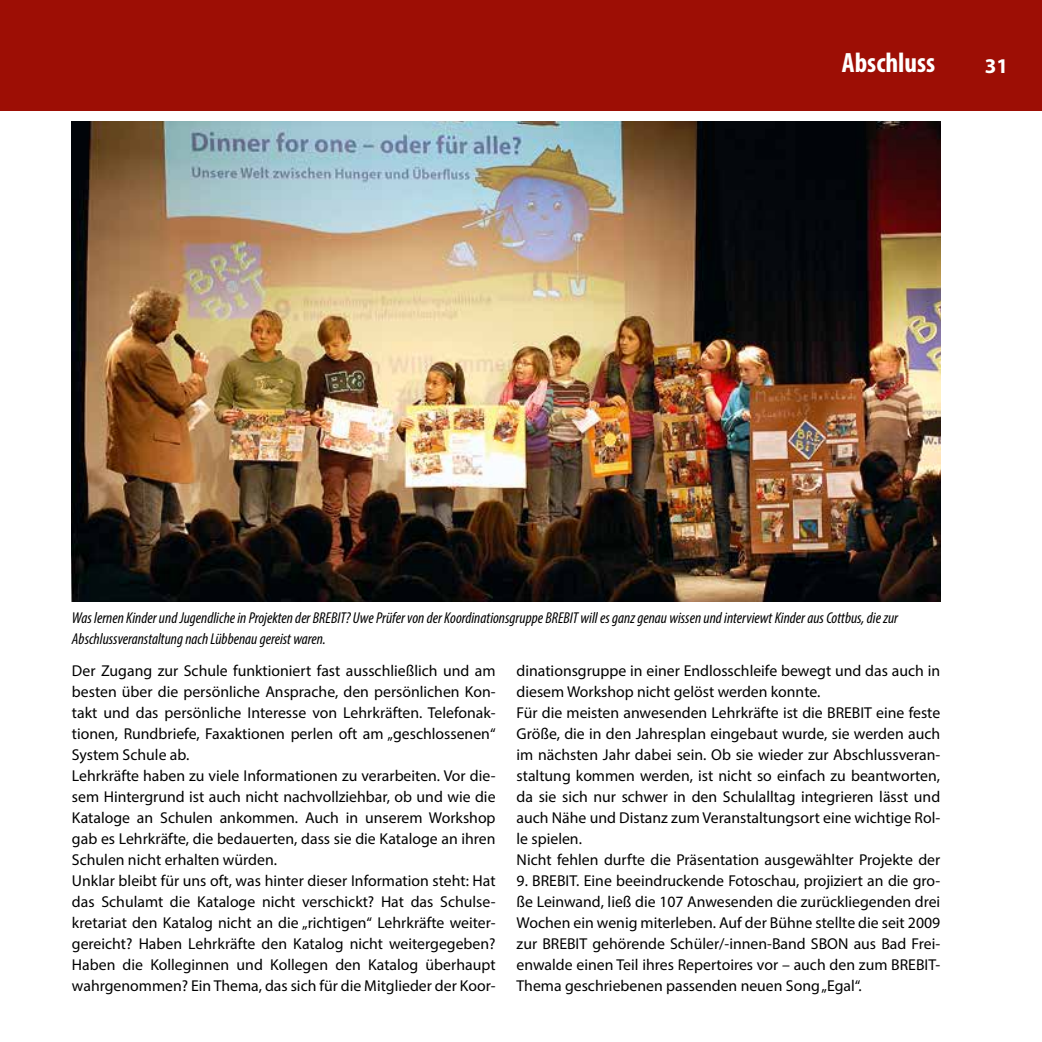
<style>
.page{position:relative;width:1042px;height:1042px;background:#fff}
.page>*{position:absolute;margin:0;border:0;box-sizing:border-box;transform-origin:0 0}
.t1{font:700 condensed 28px "Myriad Pro";color:#fff}
.t2{font:21px "Myriad MM 700 600";color:#fff}
.t3{font:15.75px/21px "Myriad Pro";color:#000}
.t4{font:italic condensed 15.75px/21px "Myriad Pro";color:#000}
</style>
<div class="page">
<div style="left:0;top:0;width:1042px;height:111px;background:#9d0e05"></div>
<img style="left:72px;top:122px;width:868px;height:479px">
<h1 class="t1" style="left:842px;top:46px;width:95px">Abschluss</h1>
<h2 class="t2" style="left:985px;top:56px;width:25px">31</h2>
<p class="t4" style="left:72px;top:607px;width:827px">Was lernen Kinder und Jugendliche in Projekten der BREBIT? Uwe Prüfer von der Koordinationsgruppe BREBIT will es ganz genau wissen und interviewt Kinder aus Cottbus, die zur<br>Abschlussveranstaltung nach Lübbenau gereist waren.</p>
<p class="t3" style="left:72px;top:660px;width:425px">Der Zugang zur Schule funktioniert fast ausschließlich und am besten über die persönliche Ansprache, den persönlichen Kon&shy;takt und das persönliche Interesse von Lehrkräften. Telefonak&shy;tionen, Rundbriefe, Faxaktionen perlen oft am „geschlossenen“ System Schule ab.<br>Lehrkräfte haben zu viele Informationen zu verarbeiten. Vor die&shy;sem Hintergrund ist auch nicht nachvollziehbar, ob und wie die Kataloge an Schulen ankommen. Auch in unserem Workshop gab es Lehrkräfte, die bedauerten, dass sie die Kataloge an ihren Schulen nicht erhalten würden.<br>Unklar bleibt für uns oft, was hinter dieser Information steht: Hat das Schulamt die Kataloge nicht verschickt? Hat das Schulse&shy;kretariat den Katalog nicht an die „richtigen“ Lehrkräfte weiter&shy;gereicht? Haben Lehrkräfte den Katalog nicht weitergegeben?<br>Haben die Kolleginnen und Kollegen den Katalog überhaupt wahrgenommen? Ein Thema, das sich für die Mitglieder der Koor-</p>
<p class="t3" style="left:516px;top:660px;width:425px">dinationsgruppe in einer Endlosschleife bewegt und das auch in diesem Workshop nicht gelöst werden konnte.<br>Für die meisten anwesenden Lehrkräfte ist die BREBIT eine feste Größe, die in den Jahresplan eingebaut wurde, sie werden auch im nächsten Jahr dabei sein. Ob sie wieder zur Abschlussveran&shy;staltung kommen werden, ist nicht so einfach zu beantworten, da sie sich nur schwer in den Schulalltag integrieren lässt und auch Nähe und Distanz zum Veranstaltungsort eine wichtige Rol&shy;le spielen.<br>Nicht fehlen durfte die Präsentation ausgewählter Projekte der</p>
<p class="t3" style="left:516px;top:870px;width:425px;text-align:justify">9. BREBIT. Eine beeindruckende Fotoschau, projiziert an die gro&shy;ße Leinwand, ließ die 107 Anwesenden die zurückliegenden drei Wochen ein wenig miterleben. Auf der Bühne stellte die seit 2009 zur BREBIT gehörende Schüler/-innen-Band SBON aus Bad Frei&shy;enwalde einen Teil ihres Repertoires vor – auch den zum BREBIT-Thema geschriebenen passenden neuen Song „Egal“.</p>
</div>
